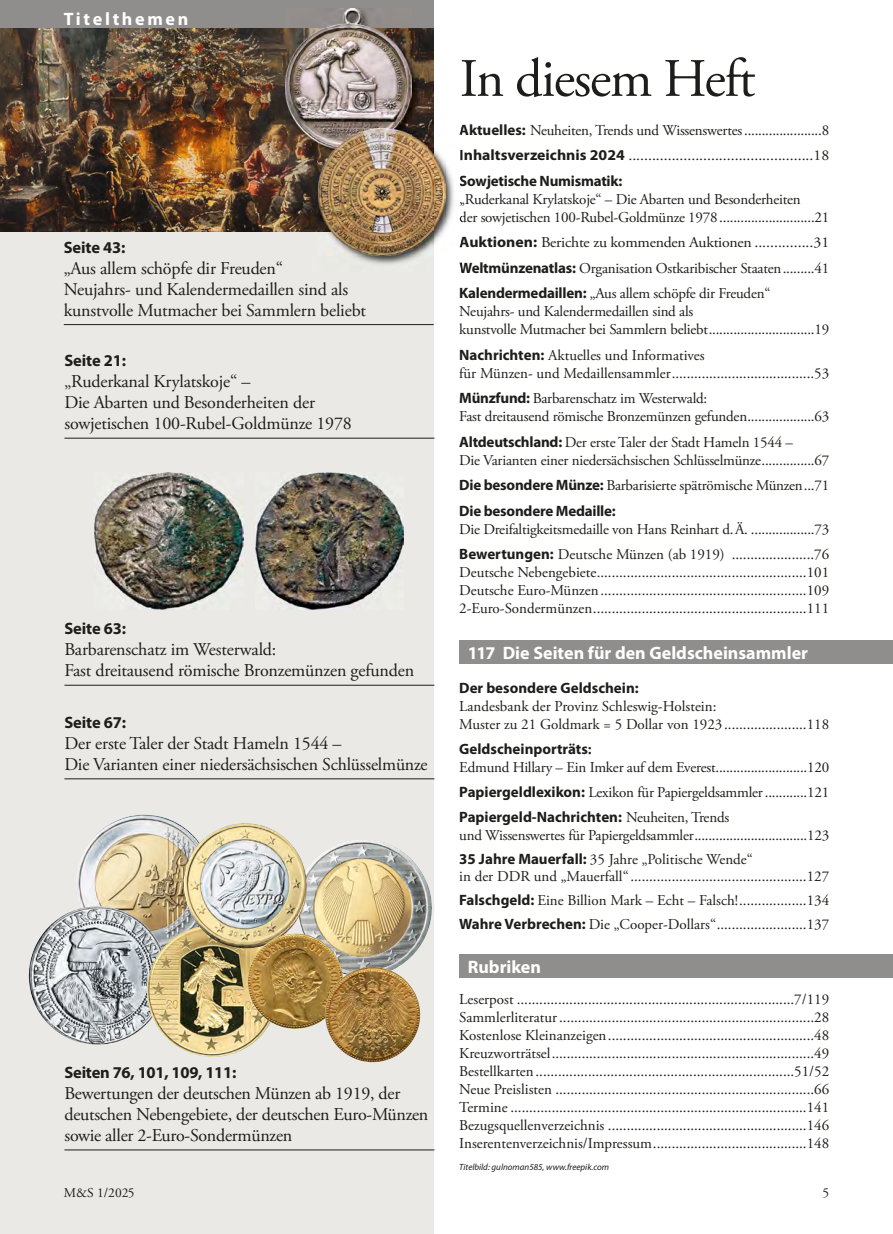
<style>
.page{position:relative;width:893px;height:1234px;background:#fff}
.page>*{position:absolute;margin:0;border:0;box-sizing:border-box;transform-origin:0 0}
.t1{font:54px "Adobe Garamond Pro";letter-spacing:-.025em;color:#1d1d1b}
.t2{font:18px/21px "Adobe Garamond Pro";letter-spacing:-.01em;color:#1d1d1b}
.t3{font:700 18px "Myriad Pro";color:#fff}
.t4{font:700 18px "Myriad Pro";letter-spacing:.15em;color:#fff}
.t5{font:700 16.5px "Myriad Pro";letter-spacing:-.01em;color:#1d1d1b}
.t6{font:15px/18px "Adobe Garamond Pro";letter-spacing:-.015em;color:#1d1d1b}
.t7{font:15px/25.5px "Adobe Garamond Pro";letter-spacing:-.015em;color:#1d1d1b;text-align:justify;scale:1.05 1}
.t8{font:700 15px "Myriad Pro";color:#1d1d1b}
.t9{font:13.5px "Adobe Garamond Pro";color:#1d1d1b}
.t10{font:italic 9px "Myriad Pro";color:#1d1d1b}
.s1{font-family:"Myriad Pro";font-weight:700}
.s2{font-family:"Optima LT Std"}
.s3{font-family:"Adobe Garamond Pro";font-weight:400}
</style>
<div class="page">
<div style="left:0;top:26px;width:434px;height:1207px;background:#eae9e6"></div>
<div style="left:0;top:0;width:434px;height:30px;background:#908d8d"></div>
<div style="left:459px;top:640px;width:434px;height:24px;background:#908d8d"></div>
<div style="left:459px;top:953px;width:434px;height:24px;background:#908d8d"></div>
<hr style="left:64px;top:1149px;width:370px;height:1px;background:#1d1d1b">
<hr style="left:64px;top:684px;width:370px;height:1px;background:#1d1d1b">
<hr style="left:64px;top:778px;width:370px;height:1px;background:#1d1d1b">
<hr style="left:64px;top:324px;width:370px;height:1px;background:#1d1d1b">
<hr style="left:64px;top:437px;width:370px;height:1px;background:#1d1d1b">
<img style="left:76px;top:814px;width:107px;height:112px">
<img style="left:307px;top:840px;width:125px;height:134px">
<img style="left:29px;top:906px;width:138px;height:138px;border-radius:50%">
<img style="left:147px;top:925px;width:133px;height:131px">
<img style="left:183px;top:823px;width:124px;height:125px">
<img style="left:248px;top:933px;width:95px;height:95px;border-radius:50%">
<img style="left:325px;top:966px;width:95px;height:95px;border-radius:50%">
<img style="left:1px;top:28px;width:433px;height:203px">
<hr style="left:0;top:0;width:1px;height:1233px;background:#fff">
<hr style="left:0;top:180px;width:1px;height:1053px;background:#052034">
<img style="left:411px;top:28px;width:16px;height:101px">
<img style="left:279px;top:28px;width:34px;height:137px">
<img style="left:285px;top:9px;width:126px;height:113px">
<img style="left:285px;top:122px;width:28px;height:28px">
<img style="left:446px;top:133px;width:15px;height:115px">
<img style="left:313px;top:129px;width:121px;height:135px">
<svg style="left:460px;top:175px;width:1px;height:51px"></svg>
<svg style="left:427px;top:122px;width:7px;height:7px"></svg>
<img style="left:313px;top:122px;width:98px;height:7px">
<img style="left:434px;top:149px;width:12px;height:95px">
<img style="left:434px;top:129px;width:1px;height:102px">
<img style="left:256px;top:472px;width:147px;height:137px">
<img style="left:94px;top:472px;width:150px;height:137px">
<p class="t4" style="left:64px;top:12px;width:126px">Titelthemen</p>
<p class="t5" style="left:64px;top:241px;width:63px">Seite 43:</p>
<p class="t2" style="left:64px;top:259px;width:304px">„Aus allem schöpfe dir Freuden“<br>Neujahrs- und Kalendermedaillen sind als kunstvolle Mutmacher bei Sammlern beliebt</p>
<p class="t5" style="left:64px;top:354px;width:63px">Seite 21:</p>
<p class="t2" style="left:64px;top:372px;width:289px">„Ruderkanal Krylatskoje“ –<br>Die Abarten und Besonder heiten der sowjetischen 100-Rubel-Goldmünze 1978</p>
<p class="t5" style="left:64px;top:622px;width:63px">Seite 63:</p>
<p class="t2" style="left:64px;top:640px;width:351px">Barbarenschatz im Westerwald:<br>Fast dreitausend römische Bronzemünzen gefunden</p>
<p class="t5" style="left:64px;top:716px;width:63px">Seite 67:</p>
<p class="t2" style="left:64px;top:734px;width:365px">Der erste Taler der Stadt Hameln 1544 –<br>Die Varianten einer niedersächsischen Schlüsselmünze</p>
<p class="t5" style="left:64px;top:1065px;width:173px">Seiten 76, 101, 109, 111:</p>
<p class="t2" style="left:64px;top:1084px;width:365px">Bewertungen der deutschen Münzen ab 1919, der deutschen Nebengebiete, der deutschen Euro-Münzen sowie aller 2-Euro-Sondermünzen</p>
<h1 class="t1" style="left:460px;top:57px;width:297px">In diesem Heft</h1>
<p class="t6" style="left:459px;top:118px;width:371px;line-height:25.5px"><span class="s1">Aktuelles:</span> Neuheiten, Trends und Wissenswertes......................8<br><span class="s1">Inhaltsverzeichnis 2024</span> ...............................................18</p>
<p class="t8" style="left:459px;top:175px;width:165px">Sowjetische Numismatik:</p>
<p class="t6" style="left:459px;top:191px;width:372px">„Ruderkanal Krylatskoje“ – Die Abarten und Besonder heiten<br>der sowjetischen 100-Rubel-Goldmünze 1978...........................21</p>
<p class="t7" style="left:459px;top:231px;width:354px"><span class="s1">Auktionen:</span> Berichte zu kommenden Auktionen ...............31<br><span class="s1">Weltmünzenatlas:</span> Organisation Ostkaribischer Staaten.........41<br><span class="s1">Kalendermedaillen:</span> „Aus allem schöpfe dir Freuden“</p>
<p class="t6" style="left:459px;top:304px;width:371px">Neujahrs- und Kalendermedaillen sind als<br>kunstvolle Mutmacher bei Sammlern beliebt..............................19</p>
<p class="t6" style="left:459px;top:347px;width:371px"><span class="s1">Nachrichten:</span> Aktuelles und Informatives<br>für Münzen- und Medaillensammler......................................53</p>
<p class="t6" style="left:459px;top:391px;width:371px"><span class="s1">Münzfund:</span> Barbarenschatz im Westerwald:<br>Fast dreitausend römische Bronzemünzen gefunden...................63</p>
<p class="t6" style="left:459px;top:434px;width:371px"><span class="s1">Altdeutschland:</span> Der erste Taler der Stadt Hameln 1544 –<br>Die Varianten einer niedersächsischen Schlüsselmünze...............67</p>
<p class="t6" style="left:459px;top:478px;width:371px"><span class="s1">Die besondere Münze:</span> Barbarisierte spätrömische Münzen...71</p>
<p class="t8" style="left:459px;top:505px;width:158px">Die besondere Medaille:</p>
<p class="t6" style="left:459px;top:517px;width:371px;line-height:25.5px">Die Dreifaltigkeitsmedaille von Hans Reinhart d. Ä. ..................73<br><span class="s1">Bewertungen:</span> Deutsche Münzen (ab 1919) ......................76</p>
<p class="t6" style="left:459px;top:565px;width:371px;text-align:justify">Deutsche Nebengebiete........................................................101<br>Deutsche Euro-Münzen.......................................................109<br>2-Euro-Sondermünzen.........................................................111</p>
<p class="t3" style="left:468px;top:646px;width:342px">117 Die Seiten für den Geldscheinsammler</p>
<p class="t8" style="left:459px;top:682px;width:181px">Der besondere Geldschein:</p>
<p class="t6" style="left:459px;top:698px;width:371px">Landesbank der Provinz Schleswig-Holstein:<br>Muster zu 21 Goldmark = 5 Dollar von 1923......................118</p>
<p class="t8" style="left:459px;top:743px;width:134px">Geldscheinporträts<span class="s2">:</span></p>
<p class="t6" style="left:459px;top:756px;width:371px;line-height:24.8px">Edmund Hillary – Ein Imker auf dem Everest..........................120<br><span class="s1">Papiergeldlexikon:</span> Lexikon für Papiergeldsammler ............121</p>
<p class="t8" style="left:459px;top:810px;width:271px">Papiergeld-Nachrichten: <span class="s3">Neuheiten, Trends</span></p>
<p class="t6" style="left:459px;top:824px;width:371px;line-height:24px">und Wissenswertes für Papiergeldsammler................................123<br><span class="s1">35 Jahre Mauerfall:</span> 35 Jahre „Politische Wende“</p>
<p class="t6" style="left:459px;top:865px;width:371px;line-height:24px;text-align:justify">in der DDR und „Mauerfall“...............................................127<br><span class="s1">Falschgeld:</span> Eine Billion Mark – Echt – Falsch!..................134<br><span class="s1">Wahre Verbrechen:</span> Die „Cooper-Dollars“........................137</p>
<p class="t3" style="left:468px;top:959px;width:75px">Rubriken</p>
<p class="t6" style="left:459px;top:990px;width:371px;text-align:justify">Leserpost ..........................................................................7/119<br>Sammlerliteratur ....................................................................28<br>Kostenlose Kleinanzeigen.......................................................48<br>Kreuzworträtsel......................................................................49<br>Bestellkarten.....................................................................51/52<br>Neue Preislisten .....................................................................66<br>Termine ...............................................................................141<br>Bezugsquellenverzeichnis .....................................................146<br>Inserentenverzeichnis/Impressum.........................................148</p>
<p class="t10" style="left:459px;top:1163px;width:151px">Titelbild: gulnoman585, www.freepik.com</p>
<p class="t9" style="left:64px;top:1186px;width:72px">M&amp;S 1/2025</p>
<p class="t9" style="left:822px;top:1186px;width:8px">5</p>
</div>
